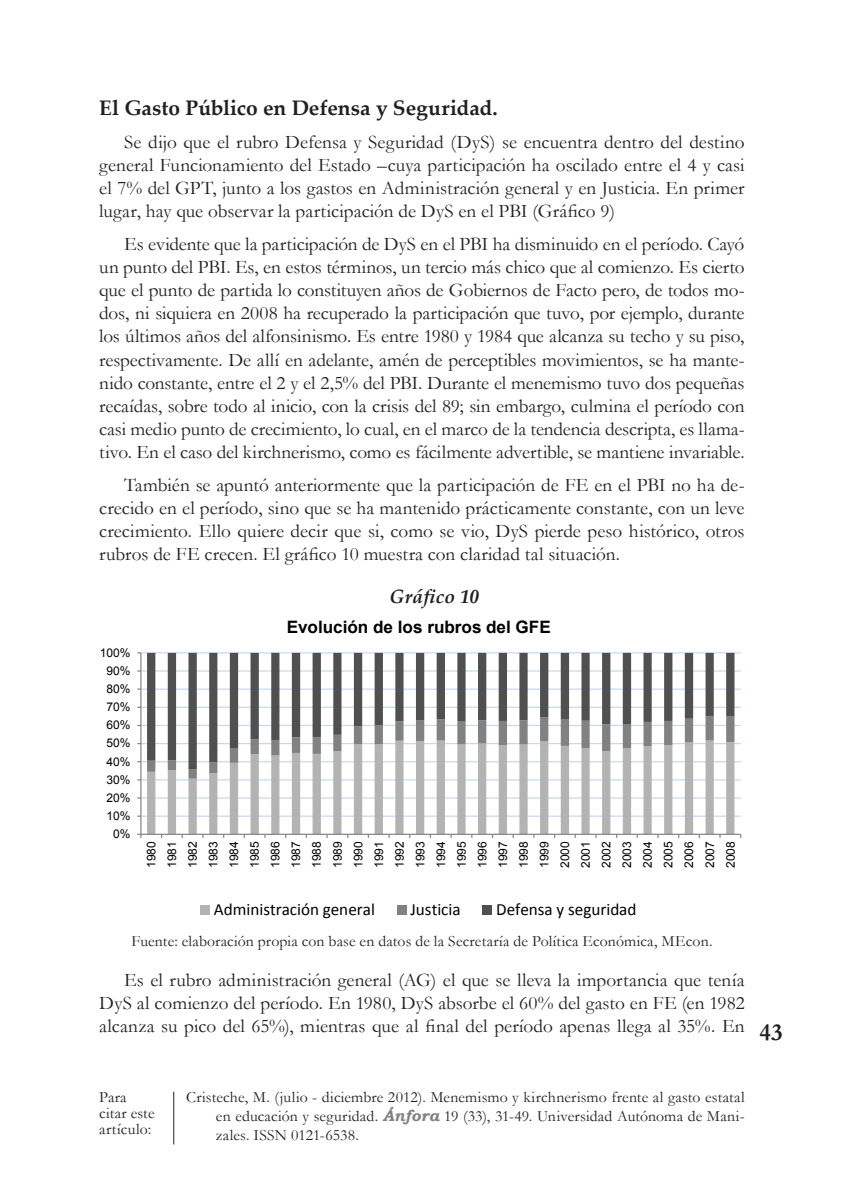
<style>
.page{position:relative;width:844px;height:1191px;background:#fff}
.page>*{position:absolute;margin:0;border:0;box-sizing:border-box;transform-origin:0 0}
.t1{font:700 24.5px "Garamond";color:#231f20}
.Título_2{font:700 21px "Palatino Linotype";color:#231f20}
.t2{font:19.25px/23.1px "Garamond";color:#231f20;text-align:justify}
.título_gráficos{font:italic 700 19.25px "Palatino Linotype";letter-spacing:.01em;color:#231f20}
.t3{font:17.15px "Calibri";color:#000}
.t4{font:700 17.15px "Arial";color:#000}
.t5{font:15.75px/18.9px "Garamond";letter-spacing:.01em;color:#231f20;text-align:justify}
.t6{font:12.08px/20.7px "Arial";color:#000;text-align:justify}
.s1{font-family:"Bookman Old Style";font-weight:700;font-style:italic;color:#808285}
</style>
<div class="page">
<hr style="left:173px;top:1091px;width:1px;height:53px;background:#231f20">
<svg style="left:137px;top:652px;width:605px;height:263px"></svg>
<p class="Título_2" style="left:99px;top:93px;width:400px">El Gasto Público en Defensa y Seguridad.</p>
<p class="t2" style="left:99px;top:130px;width:646px;text-indent:25px">Se dijo que el rubro Defensa y Seguridad (DyS) se encuentra dentro del destino general Funcionamiento del Estado –cuya participación ha oscilado entre el 4 y casi el 7% del GPT, junto a los gastos en Administración general y en Justicia. En primer lugar, hay que observar la participación de DyS en el PBI (Gráfico 9)</p>
<p class="t2" style="left:99px;top:232px;width:646px;text-indent:25px">Es evidente que la participación de DyS en el PBI ha disminuido en el período. Cayó un punto del PBI. Es, en estos términos, un tercio más chico que al comienzo. Es cierto que el punto de partida lo constituyen años de Gobiernos de Facto pero, de todos mo&shy;dos, ni siquiera en 2008 ha recuperado la participación que tuvo, por ejemplo, durante los últimos años del alfonsinismo. Es entre 1980 y 1984 que alcanza su techo y su piso, respectivamente. De allí en adelante, amén de perceptibles movimientos, se ha mante&shy;nido constante, entre el 2 y el 2,5% del PBI. Durante el menemismo tuvo dos pequeñas recaídas, sobre todo al inicio, con la crisis del 89; sin embargo, culmina el período con casi medio punto de crecimiento, lo cual, en el marco de la tendencia descripta, es llama&shy;tivo. En el caso del kirchnerismo, como es fácilmente advertible, se mantiene invariable.</p>
<p class="t2" style="left:99px;top:473px;width:646px;text-indent:25px">También se apuntó anteriormente que la participación de FE en el PBI no ha de&shy;crecido en el período, sino que se ha mantenido prácticamente constante, con un leve crecimiento. Ello quiere decir que si, como se vio, DyS pierde peso histórico, otros rubros de FE crecen. El gráfico 10 muestra con claridad tal situación.</p>
<p class="título_gráficos" style="left:389px;top:583px;width:91px">Gráfico 10</p>
<p class="t6" style="left:100px;top:642px;width:32px">100%</p>
<p class="t6" style="left:106px;top:660px;width:25px">90%</p>
<p class="t6" style="left:106px;top:678px;width:25px">80%</p>
<p class="t6" style="left:106px;top:696px;width:25px">70%</p>
<p class="t6" style="left:106px;top:715px;width:25px">60%</p>
<p class="t6" style="left:106px;top:733px;width:25px">50%</p>
<p class="t6" style="left:106px;top:751px;width:25px">40%</p>
<p class="t6" style="left:106px;top:769px;width:25px">30%</p>
<p class="t6" style="left:106px;top:787px;width:25px">20%</p>
<p class="t6" style="left:106px;top:805px;width:25px">10%</p>
<p class="t6" style="left:113px;top:823px;width:19px">0%</p>
<p class="t4" style="left:287px;top:616px;width:265px">Evolución de los rubros del GFE</p>
<p class="t6" style="left:141px;top:868px;width:28px;rotate:-90deg">1980<br>1981<br>1982<br>1983<br>1984<br>1985<br>1986<br>1987<br>1988<br>1989<br>1990<br>1991<br>1992<br>1993<br>1994<br>1995<br>1996<br>1997<br>1998<br>1999<br>2000<br>2001<br>2002<br>2003<br>2004<br>2005<br>2006<br>2007<br>2008</p>
<p class="t3" style="left:214px;top:898px;width:162px">Administración general</p>
<p class="t3" style="left:410px;top:898px;width:52px">Justicia</p>
<p class="t3" style="left:496px;top:898px;width:142px">Defensa y seguridad</p>
<p class="t5" style="left:131px;top:931px;width:582px">Fuente: elaboración propia con base en datos de la Secretaría de Política Económica, MEcon.</p>
<p class="t2" style="left:99px;top:968px;width:646px;text-indent:25px">Es el rubro administración general (AG) el que se lleva la importancia que tenía DyS al comienzo del período. En 1980, DyS absorbe el 60% del gasto en FE (en 1982 alcanza su pico del 65%), mientras que al final del período apenas llega al 35%. En</p>
<p class="t1" style="left:759px;top:1015px;width:24px">43</p>
<p class="t5" style="left:99px;top:1088px;width:57px;line-height:15.8px;text-align:left">Para citar este artículo:</p>
<p class="t5" style="left:216px;top:1087px;width:530px;text-indent:-30px">Cristeche, M. (julio - diciembre 2012). Menemismo y kirchnerismo frente al gasto estatal en educación y seguridad. <span class="s1">Ánfora</span> 19 (33), 31-49. Universidad Autónoma de Mani&shy;zales. ISSN 0121-6538.</p>
</div>
